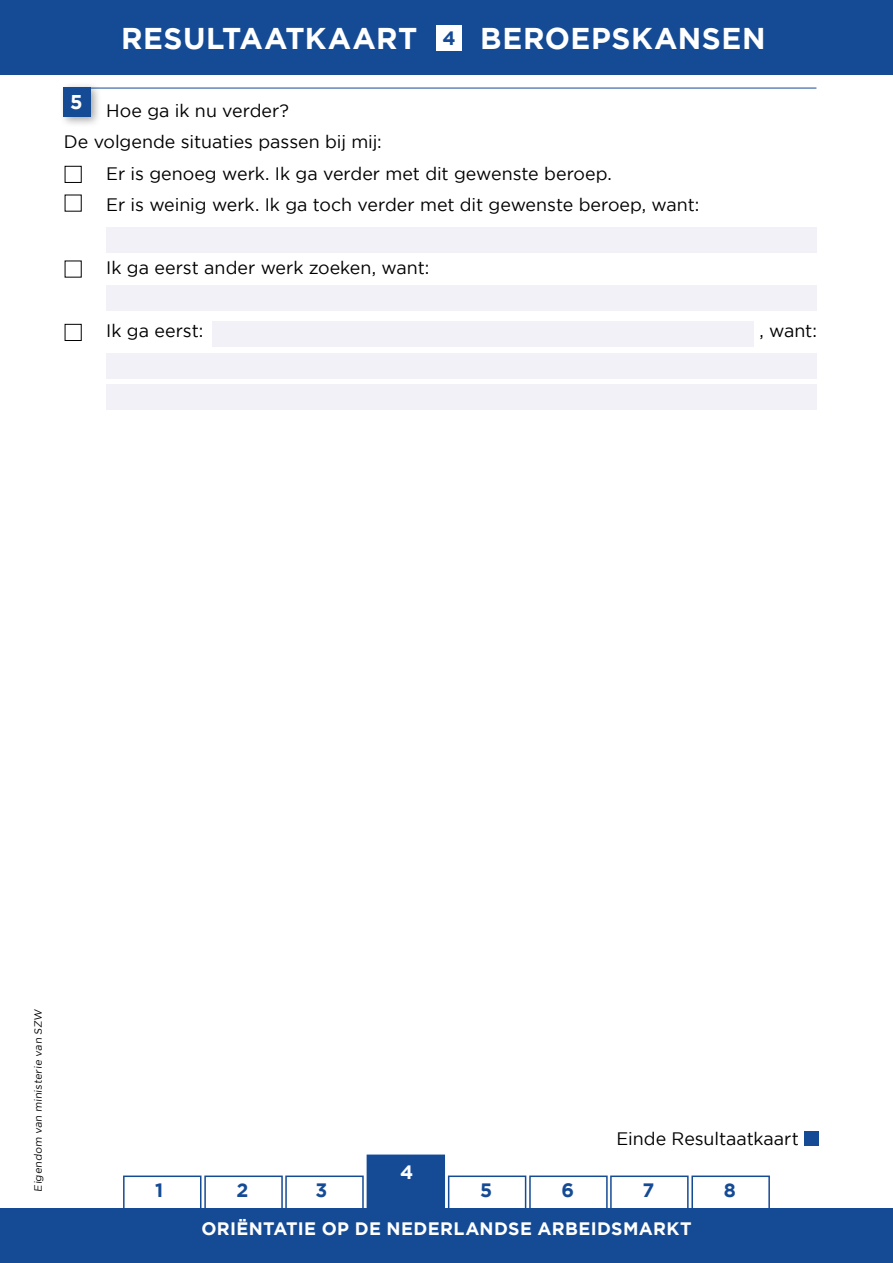
<style>
.page{position:relative;width:893px;height:1263px;background:#fff}
.page>*{position:absolute;margin:0;border:0;box-sizing:border-box;transform-origin:0 0}
.t1{font:700 30px "Gotham";letter-spacing:.02em;color:#fff}
.t2{font:700 19.35px "Gotham";color:#154b95}
.t3{font:700 19.35px "Gotham";color:#fff}
.t4{font:18px "Gotham";color:#000}
.t5{font:700 18px "Gotham";letter-spacing:.02em;color:#fff}
.t6{font:10.5px "Gotham";color:#000}
</style>
<div class="page">
<div style="left:213px;top:321px;width:541px;height:26px;background:#f1f1f7"></div>
<div style="left:106px;top:353px;width:710px;height:25px;background:#f1f1f7"></div>
<div style="left:106px;top:384px;width:710px;height:26px;background:#f1f1f7"></div>
<div style="left:106px;top:227px;width:710px;height:26px;background:#f1f1f7"></div>
<div style="left:106px;top:285px;width:710px;height:25px;background:#f1f1f7"></div>
<div style="left:367px;top:1154px;width:78px;height:72px;background:#154b95;border:2px solid #154b95"></div>
<div style="left:204px;top:1175px;width:79px;height:51px;border:2px solid #154b95"></div>
<div style="left:285px;top:1175px;width:79px;height:51px;border:2px solid #154b95"></div>
<div style="left:448px;top:1175px;width:78px;height:51px;border:2px solid #154b95"></div>
<div style="left:529px;top:1175px;width:79px;height:51px;border:2px solid #154b95"></div>
<div style="left:610px;top:1175px;width:79px;height:51px;border:2px solid #154b95"></div>
<div style="left:691px;top:1175px;width:79px;height:51px;border:2px solid #154b95"></div>
<div style="left:123px;top:1175px;width:78px;height:51px;border:2px solid #154b95"></div>
<div style="left:804px;top:1131px;width:15px;height:14px;background:#154b95"></div>
<div style="left:0;top:1209px;width:893px;height:54px;background:#154b95"></div>
<div style="left:0;top:0;width:893px;height:74px;background:#154b95"></div>
<div style="left:436px;top:26px;width:25px;height:25px;background:#fff"></div>
<hr style="left:64px;top:88px;width:752px;height:1px;background:#154b95">
<div style="left:59px;top:82px;width:44px;height:46px;background:#000;opacity:.35"></div>
<div style="left:64px;top:87px;width:27px;height:30px;background:#154b95"></div>
<div style="left:65px;top:166px;width:17px;height:17px;border:1px solid #000"></div>
<div style="left:65px;top:324px;width:17px;height:17px;border:1px solid #000"></div>
<h1 class="t1" style="left:121px;top:21px;width:298px">RESULTAATKAART</h1>
<h1 class="t1" style="left:480px;top:21px;width:287px">BEROEPSKANSEN</h1>
<p class="t2" style="left:442px;top:27px;width:15px">4</p>
<p class="t4" style="left:70px;top:101px;width:220px"><sup>5</sup> Hoe ga ik nu verder?</p>
<p class="t4" style="left:64px;top:132px;width:319px">De volgende situaties passen bij mij:</p>
<p class="t4" style="left:106px;top:164px;width:507px">Er is genoeg werk. Ik ga verder met dit gewenste beroep.</p>
<p class="t4" style="left:106px;top:195px;width:594px">Er is weinig werk. Ik ga toch verder met dit gewenste beroep, want:</p>
<p class="t4" style="left:106px;top:258px;width:324px">Ik ga eerst ander werk zoeken, want:</p>
<p class="t4" style="left:106px;top:321px;width:99px">Ik ga eerst:</p>
<p class="t4" style="left:759px;top:321px;width:59px">, want:</p>
<p class="t6" style="left:32px;top:1191px;width:185px;rotate:-90deg">Eigendom van ministerie van SZW</p>
<p class="t3" style="left:400px;top:1160px;width:15px">4</p>
<p class="t4" style="left:617px;top:1129px;width:184px">Einde Resultaatkaart</p>
<p class="t2" style="left:155px;top:1179px;width:10px">1</p>
<p class="t2" style="left:236px;top:1179px;width:13px">2</p>
<p class="t2" style="left:315px;top:1179px;width:13px">3</p>
<p class="t2" style="left:480px;top:1179px;width:14px">5</p>
<p class="t2" style="left:561px;top:1179px;width:14px">6</p>
<p class="t2" style="left:642px;top:1179px;width:13px">7</p>
<p class="t2" style="left:724px;top:1179px;width:14px">8</p>
<p class="t5" style="left:201px;top:1218px;width:492px">ORIËNTATIE OP DE NEDERLANDSE ARBEIDSMARKT</p>
</div>
